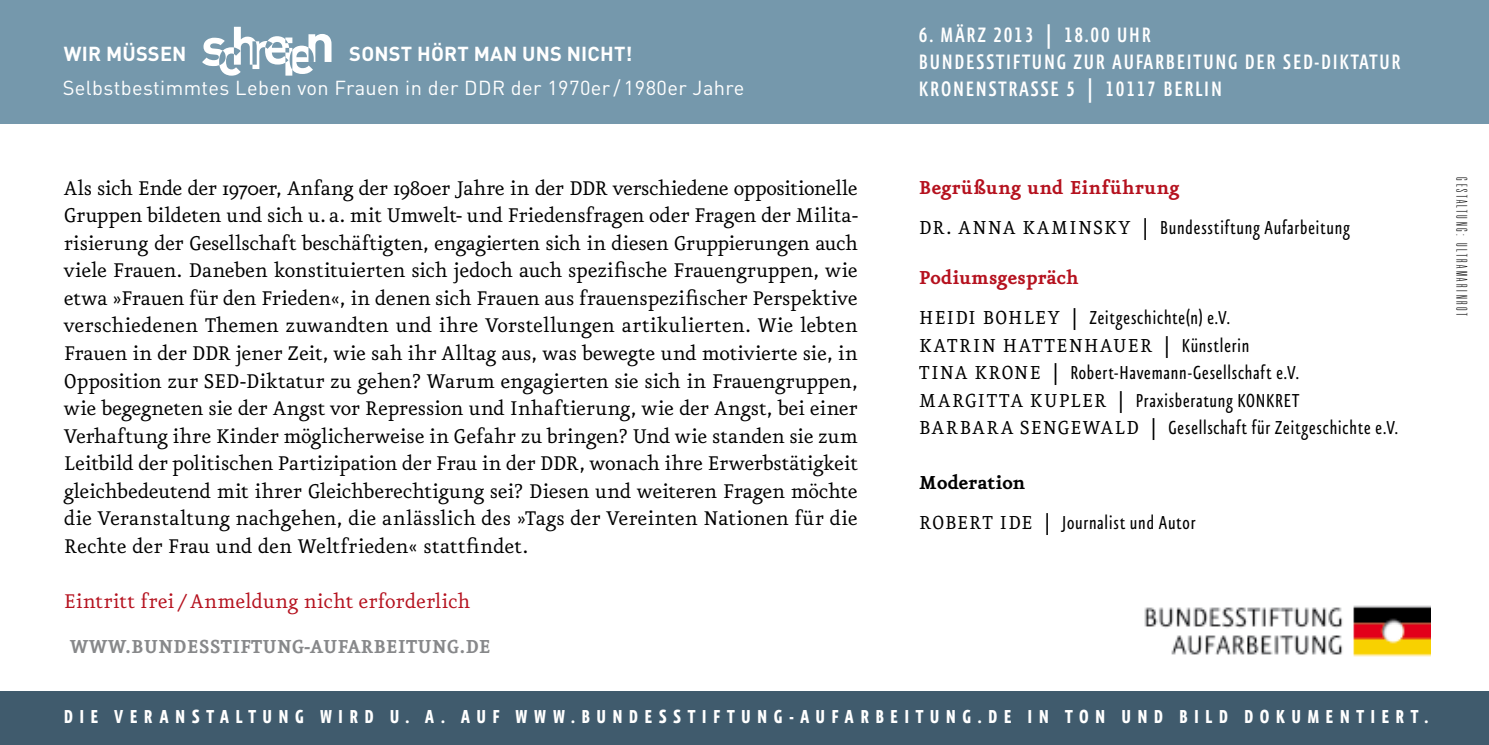
<style>
.page{position:relative;width:1489px;height:745px;background:#fff}
.page>*{position:absolute;margin:0;border:0;box-sizing:border-box;transform-origin:0 0}
.t1{font:25px/27px "Eureka Sans Cond Medium Caps";letter-spacing:.07em;color:#fff}
.t2{font:23.75px/27.5px "Eureka";letter-spacing:-.01em;color:#000;text-align:justify}
.t3{font:23.75px "Eureka";letter-spacing:-.005em;color:#b5111e}
.t4{font:22.5px/27.5px "Eureka Sans Cond";letter-spacing:.035em;color:#000}
.t5{font:22.5px "Eureka Sans Cond Bold Caps";letter-spacing:.28em;color:#fff}
.t6{font:700 22.5px "Eureka";letter-spacing:-.01em;color:#b5111e}
.t7{font:700 22.5px "Eureka";color:#87888a}
.t8{font:22.5px "Eureka Small Caps";letter-spacing:.045em;color:#000}
.t9{font:700 22.5px "Eureka";color:#000}
.t10{font:20px "DIN Pro";letter-spacing:.02em;color:#fff}
.t11{font:700 20px "DIN Pro";letter-spacing:.01em;color:#fff}
.t12{font:100 ultra-condensed 15px "Univers";letter-spacing:.175em;color:#000}
.s1{font-family:"Eureka Small Caps"}
.s2{font-family:"Eureka Sans Cond"}
</style>
<div class="page">
<div style="left:0;top:0;width:1488px;height:123px;background:#7598ac"></div>
<div style="left:0;top:691px;width:1488px;height:53px;background:#405b6d"></div>
<img style="left:1144px;top:605px;width:286px;height:51px">
<svg style="left:202px;top:27px;width:129px;height:49px"></svg>
<p class="t11" style="left:64px;top:40px;width:124px">WIR MÜSSEN</p>
<p class="t11" style="left:349px;top:40px;width:285px">SONST HÖRT MAN UNS NICHT!</p>
<p class="t10" style="left:63px;top:75px;width:415px">Selbstbestimmtes Leben von Frauen in der DDR</p>
<p class="t10" style="left:511px;top:75px;width:235px">der 1970er / 1980er Jahre</p>
<p class="t1" style="left:918px;top:23px;width:483px">6. MÄRZ 2013 | 18.00 UHR<br>BUNDESSTIFTUNG ZUR AUFARBEITUNG DER SED-DIKTATUR<br>KRONENSTRASSE 5 | 10117 BERLIN</p>
<p class="t2" style="left:64px;top:175px;width:795px">Als sich Ende der 1970er, Anfang der 1980er Jahre in der DDR verschiedene oppositionelle Gruppen bildeten und sich u.a. mit Umwelt- und Friedensfragen oder Fragen der Milita&shy;risierung der Gesellschaft beschäftigten, engagierten sich in diesen Gruppierungen auch viele Frauen. Daneben konstituierten sich jedoch auch spezifische Frauengruppen, wie etwa »Frauen für den Frieden«, in denen sich Frauen aus frauenspezifischer Perspektive verschiedenen Themen zuwandten und ihre Vorstellungen artikulierten. Wie lebten Frauen in der DDR jener Zeit, wie sah ihr Alltag aus, was bewegte und motivierte sie, in Opposition zur SED-Diktatur zu gehen? Warum engagierten sie sich in Frauengruppen, wie begegneten sie der Angst vor Repression und Inhaftierung, wie der Angst, bei einer Verhaftung ihre Kinder möglicherweise in Gefahr zu bringen? Und wie standen sie zum Leitbild der politischen Partizipation der Frau in der DDR, wonach ihre Erwerbstätigkeit gleichbedeutend mit ihrer Gleichberechtigung sei? Diesen und weiteren Fragen möchte die Veranstaltung nachgehen, die anlässlich des »Tags der Vereinten Nationen für die Rechte der Frau und den Weltfrieden« stattfindet.</p>
<p class="t3" style="left:64px;top:590px;width:408px">Eintritt frei /Anmeldung nicht erforderlich</p>
<p class="t7" style="left:70px;top:636px;width:422px">www.bundesstiftung-aufarbeitung.de</p>
<p class="t6" style="left:918px;top:177px;width:262px">Begrüßung und Einführung</p>
<p class="t4" style="left:918px;top:215px;width:432px"><span class="s1">Dr. Anna Kaminsky |</span> Bundesstiftung Aufarbeitung</p>
<p class="t6" style="left:918px;top:267px;width:161px">Podiumsgespräch</p>
<p class="t4" style="left:918px;top:305px;width:312px"><span class="s1">Heidi Bohley |</span> Zeitgeschichte(n) e.V.</p>
<p class="t8" style="left:918px;top:335px;width:332px">Katrin Hattenhauer | <span class="s2">Künstlerin</span></p>
<p class="t4" style="left:918px;top:360px;width:480px"><span class="s1">Tina Krone |</span> Robert-Havemann-Gesellschaft e.V.<br><span class="s1">Margitta Kupler |</span> Praxisberatung KONKRET<br><span class="s1">Barbara Sengewald |</span> Gesellschaft für Zeitgeschichte e.V.</p>
<p class="t9" style="left:918px;top:472px;width:108px">Moderation</p>
<p class="t4" style="left:918px;top:510px;width:278px"><span class="s1">Robert Ide |</span> Journalist und Autor</p>
<p class="t5" style="left:64px;top:706px;width:1365px">Die Veranstaltung wird u. a. auf www.bundesstiftung-aufarbeitung.de in Ton und Bild dokumentiert.</p>
<p class="t12" style="left:1469px;top:177px;width:140px;rotate:90deg">Gestaltung: Ultramarinrot</p>
</div>
